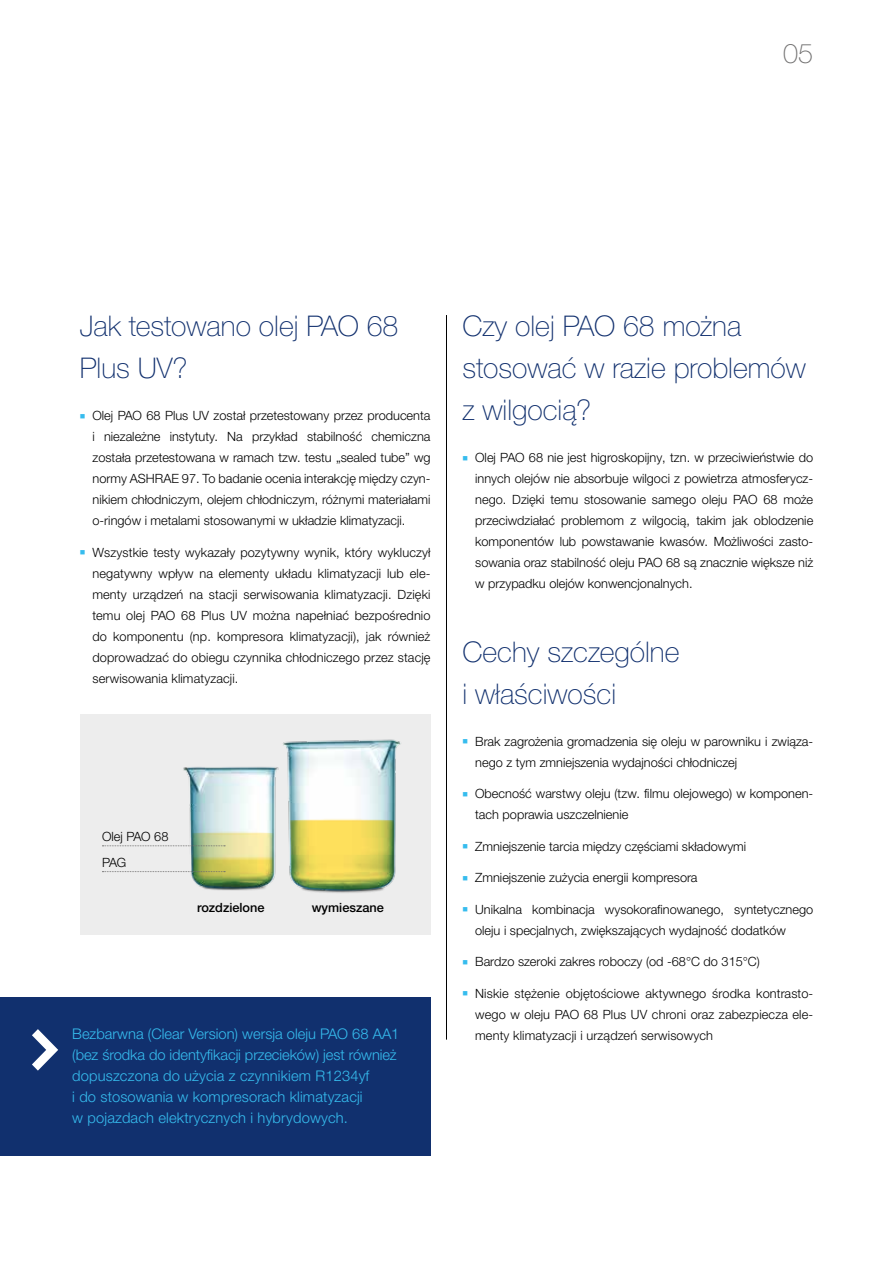
<style>
.page{position:relative;width:893px;height:1263px;background:#fff}
.page>*{position:absolute;margin:0;border:0;box-sizing:border-box;transform-origin:0 0}
.t1{font:100 28.5px/42px "Helvetica Neue LTW1 G";color:#11306e}
.t2{font:100 27px "Helvetica Neue LTW1 G";color:#706f6f}
.t3{font:300 14.7px/21px "Helvetica Neue LTW1 G";letter-spacing:.01em;color:#36bcee}
.t4{font:300 12.75px/21px "Helvetica Neue LTW1 G";color:#000}
.t5{font:500 12.75px "Helvetica Neue LTW1 G";color:#000}
.s1{color:#36bcee}
</style>
<div class="page">
<div style="left:80px;top:714px;width:351px;height:220px;background:#ededed"></div>
<img style="left:183px;top:739px;width:218px;height:154px">
<svg style="left:290px;top:820px;width:105px;height:70px;background:#ccc65a"></svg>
<svg style="left:193px;top:831px;width:80px;height:4px"></svg>
<svg style="left:291px;top:818px;width:103px;height:4px"></svg>
<svg style="left:102px;top:833px;width:172px;height:55px"></svg>
<hr style="left:446px;top:315px;width:1px;height:725px;background:#000">
<div style="left:0;top:997px;width:431px;height:159px;background:#11306e"></div>
<svg style="left:32px;top:1029px;width:26px;height:41px"></svg>
<h2 class="t2" style="left:783px;top:37px;width:31px">05</h2>
<h1 class="t1" style="left:80px;top:305px;width:320px">Jak testowano olej PAO 68<br>Plus UV?</h1>
<p class="t4" style="left:92px;top:405px;width:340px;text-align:justify;text-indent:-13px"><span class="s1">■</span> Olej PAO 68 Plus UV został przetestowany przez producenta i niezależne instytuty. Na przykład stabilność chemiczna została przetestowana w ramach tzw. testu „sealed tube” wg normy ASHRAE 97. To badanie ocenia interakcję między czyn&shy;nikiem chłodniczym, olejem chłodniczym, różnymi materiałami o-ringów i metalami stosowanymi w układzie klimatyzacji.</p>
<p class="t4" style="left:92px;top:541px;width:340px;text-align:justify;text-indent:-13px"><span class="s1">■</span> Wszystkie testy wykazały pozytywny wynik, który wykluczył negatywny wpływ na elementy układu klimatyzacji lub ele&shy;menty urządzeń na stacji serwisowania klimatyzacji. Dzięki temu olej PAO 68 Plus UV można napełniać bezpośrednio do komponentu (np. kompresora klimatyzacji), jak również doprowadzać do obiegu czynnika chłodniczego przez stację serwisowania klimatyzacji.</p>
<p class="t4" style="left:102px;top:824px;width:68px;line-height:25.8px">Olej PAO 68<br>PAG</p>
<p class="t5" style="left:197px;top:900px;width:69px">rozdzielone</p>
<p class="t5" style="left:312px;top:900px;width:74px">wymieszane</p>
<h1 class="t1" style="left:462px;top:305px;width:345px">Czy olej PAO 68 można stosować w razie problemów z wilgocią?</h1>
<p class="t4" style="left:475px;top:447px;width:340px;text-align:justify;text-indent:-13px"><span class="s1">■</span> Olej PAO 68 nie jest higroskopijny, tzn. w przeciwieństwie do innych olejów nie absorbuje wilgoci z powietrza atmosferycz&shy;nego. Dzięki temu stosowanie samego oleju PAO 68 może przeciwdziałać problemom z wilgocią, takim jak oblodzenie komponentów lub powstawanie kwasów. Możliwości zasto&shy;sowania oraz stabilność oleju PAO 68 są znacznie większe niż w przypadku olejów konwencjonalnych.</p>
<h1 class="t1" style="left:462px;top:631px;width:219px">Cechy szczególne i właściwości</h1>
<p class="t4" style="left:475px;top:730px;width:340px;text-indent:-13px"><span class="s1">■</span> Brak zagrożenia gromadzenia się oleju w parowniku i związa&shy;nego z tym zmniejszenia wydajności chłodniczej</p>
<p class="t4" style="left:475px;top:783px;width:340px;text-indent:-13px"><span class="s1">■</span> Obecność warstwy oleju (tzw. filmu olejowego) w komponen&shy;tach poprawia uszczelnienie</p>
<p class="t4" style="left:462px;top:835px;width:285px"><span class="s1">■</span> Zmniejszenie tarcia między częściami składowymi</p>
<p class="t4" style="left:462px;top:867px;width:236px"><span class="s1">■</span> Zmniejszenie zużycia energii kompresora</p>
<p class="t4" style="left:475px;top:898px;width:340px;text-indent:-13px"><span class="s1">■</span> Unikalna kombinacja wysokorafinowanego, syntetycznego oleju i specjalnych, zwiększających wydajność dodatków</p>
<p class="t4" style="left:462px;top:951px;width:299px"><span class="s1">■</span> Bardzo szeroki zakres roboczy (od -68°C do 315°C)</p>
<p class="t4" style="left:462px;top:982px;width:352px;text-align:right"><span class="s1">■</span> Niskie stężenie objętościowe aktywnego środka kontrasto&shy;wego w oleju PAO 68 Plus UV chroni oraz zabezpiecza ele-</p>
<p class="t3" style="left:72px;top:1023px;width:329px">Bezbarwna (Clear Version) wersja oleju PAO 68 AA1</p>
<p class="t4" style="left:475px;top:1024px;width:239px">menty klimatyzacji i urządzeń serwisowych</p>
<p class="t3" style="left:72px;top:1044px;width:326px">(bez środka do identyfikacji przecieków) jest również dopuszczona do użycia z czynnikiem R1234yf<br>i do stosowania w kompresorach klimatyzacji<br>w pojazdach elektrycznych i hybrydowych.</p>
</div>
